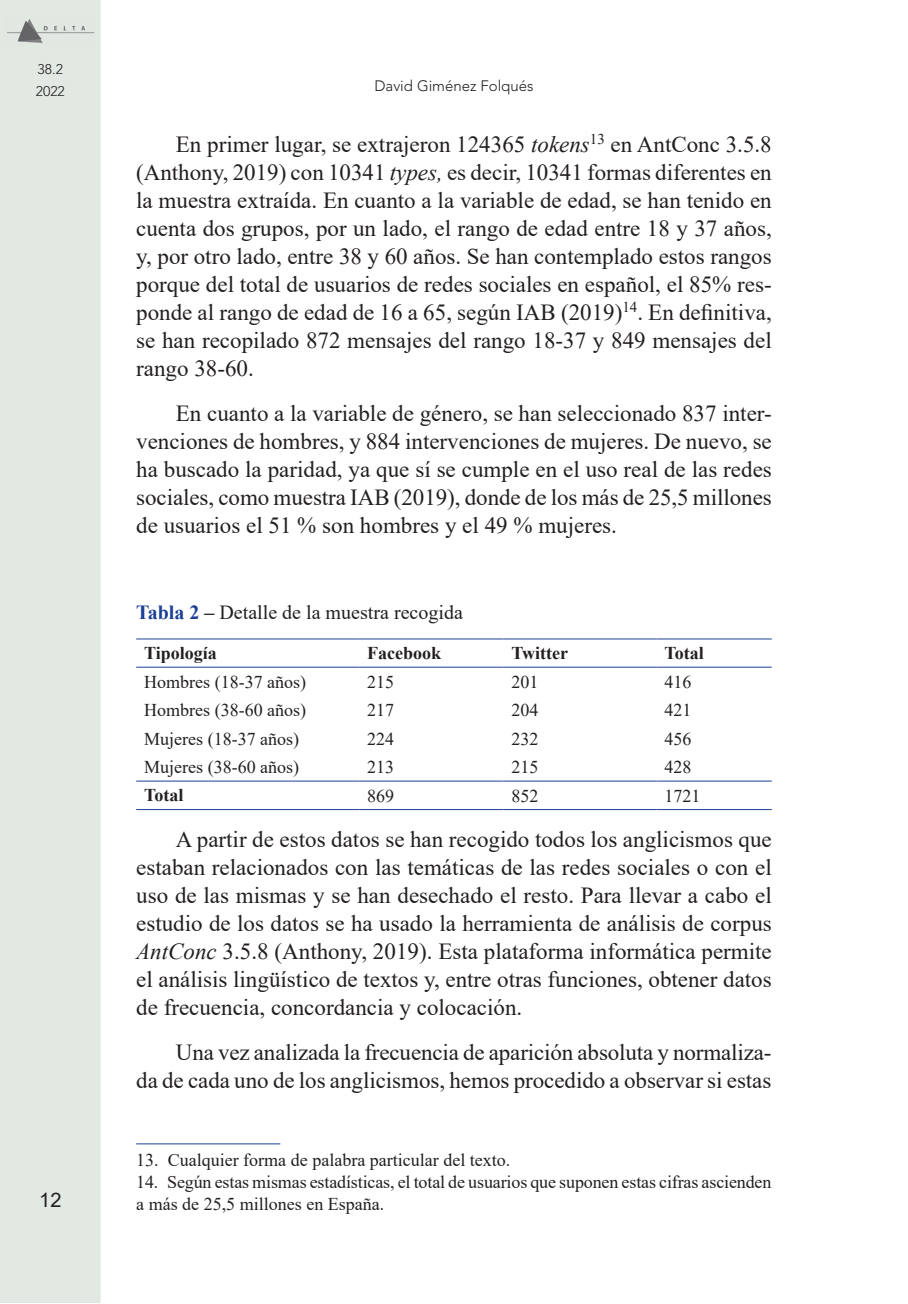
<style>
.page{position:relative;width:908px;height:1304px;background:#fff}
.page>*{position:absolute;margin:0;border:0;box-sizing:border-box;transform-origin:0 0}
.t1{font:23px/28px "Times New Roman";color:#231f20;text-align:justify}
.t2{font:20px "Times New Roman";color:#231f20}
.t3{font:20px "Arial";color:#231f20}
.t4{font:18px/22px "Times New Roman";color:#231f20}
.t5{font:700 18px "Times New Roman";color:#231f20}
.t6{font:300 15px "Avenir";color:#231f20}
.t7{font:300 14px/22px "Avenir";color:#231f20}
.s1{font-style:italic}
.s2{font-weight:700;color:#1b3f94}
.s3{font-weight:700}
</style>
<div class="page">
<div style="left:0;top:0;width:102px;height:1303px;background:#e1e9e2"></div>
<img style="left:7px;top:19px;width:88px;height:24px">
<div style="left:101px;top:0;width:6px;height:1304px;background:#fff"></div>
<hr style="left:136px;top:638px;width:223px;height:1px;background:#1b3f94">
<hr style="left:359px;top:638px;width:144px;height:1px;background:#1b3f94">
<hr style="left:503px;top:638px;width:153px;height:1px;background:#1b3f94">
<hr style="left:656px;top:638px;width:115px;height:1px;background:#1b3f94">
<hr style="left:136px;top:667px;width:223px;height:1px;background:#1b3f94">
<hr style="left:359px;top:667px;width:144px;height:1px;background:#1b3f94">
<hr style="left:503px;top:667px;width:153px;height:1px;background:#1b3f94">
<hr style="left:656px;top:667px;width:115px;height:1px;background:#1b3f94">
<hr style="left:136px;top:809px;width:223px;height:1px;background:#1b3f94">
<hr style="left:359px;top:809px;width:144px;height:1px;background:#1b3f94">
<hr style="left:503px;top:809px;width:153px;height:1px;background:#1b3f94">
<hr style="left:656px;top:809px;width:115px;height:1px;background:#1b3f94">
<hr style="left:136px;top:781px;width:223px;height:1px;background:#1b3f94">
<hr style="left:359px;top:781px;width:144px;height:1px;background:#1b3f94">
<hr style="left:503px;top:781px;width:153px;height:1px;background:#1b3f94">
<hr style="left:656px;top:781px;width:115px;height:1px;background:#1b3f94">
<hr style="left:136px;top:1143px;width:144px;height:1px;background:#1b3f94">
<p class="t7" style="left:36px;top:58px;width:31px">38.2<br>2022</p>
<p class="t3" style="left:39px;top:1186px;width:24px">12</p>
<p class="t6" style="left:374px;top:77px;width:160px">David Giménez Folqués</p>
<p class="t1" style="left:136px;top:130px;width:637px;text-indent:40px">En primer lugar, se extrajeron 124365 <span class="s1">tokens</span><sup>13</sup> en AntConc 3.5.8 (Anthony, 2019) con 10341 <span class="s1">types,</span> es decir, 10341 formas diferentes en la muestra extraída. En cuanto a la variable de edad, se han tenido en cuenta dos grupos, por un lado, el rango de edad entre 18 y 37 años, y, por otro lado, entre 38 y 60 años. Se han contemplado estos rangos porque del total de usuarios de redes sociales en español, el 85% res&shy;ponde al rango de edad de 16 a 65, según IAB (2019)<sup>14</sup>. En definitiva, se han recopilado 872 mensajes del rango 18-37 y 849 mensajes del rango 38-60.</p>
<p class="t1" style="left:136px;top:399px;width:637px;text-indent:40px">En cuanto a la variable de género, se han seleccionado 837 inter&shy;venciones de hombres, y 884 intervenciones de mujeres. De nuevo, se ha buscado la paridad, ya que sí se cumple en el uso real de las redes sociales, como muestra IAB (2019), donde de los más de 25,5 millones de usuarios el 51 % son hombres y el 49 % mujeres.</p>
<p class="t2" style="left:136px;top:598px;width:328px"><span class="s2">Tabla 2</span> <span class="s3">–</span> Detalle de la muestra recogida</p>
<p class="t5" style="left:144px;top:640px;width:74px">Tipología</p>
<p class="t5" style="left:367px;top:640px;width:75px">Facebook</p>
<p class="t5" style="left:511px;top:640px;width:58px">Twitter</p>
<p class="t5" style="left:664px;top:640px;width:41px">Total</p>
<p class="t4" style="left:144px;top:670px;width:163px">Hombres (18-37 años)</p>
<p class="t4" style="left:367px;top:670px;width:28px">215</p>
<p class="t4" style="left:511px;top:670px;width:28px">201</p>
<p class="t4" style="left:664px;top:670px;width:28px">416</p>
<p class="t4" style="left:144px;top:698px;width:163px">Hombres (38-60 años)</p>
<p class="t4" style="left:367px;top:698px;width:28px">217</p>
<p class="t4" style="left:511px;top:698px;width:28px">204</p>
<p class="t4" style="left:664px;top:698px;width:28px">421</p>
<p class="t4" style="left:144px;top:727px;width:156px">Mujeres (18-37 años)</p>
<p class="t4" style="left:367px;top:727px;width:28px">224</p>
<p class="t4" style="left:511px;top:727px;width:28px">232</p>
<p class="t4" style="left:664px;top:727px;width:28px">456</p>
<p class="t4" style="left:144px;top:755px;width:156px">Mujeres (38-60 años)</p>
<p class="t4" style="left:367px;top:755px;width:28px">213</p>
<p class="t4" style="left:511px;top:755px;width:28px">215</p>
<p class="t4" style="left:664px;top:755px;width:28px">428</p>
<p class="t5" style="left:144px;top:782px;width:41px">Total</p>
<p class="t4" style="left:367px;top:784px;width:28px">869</p>
<p class="t4" style="left:511px;top:784px;width:28px">852</p>
<p class="t4" style="left:664px;top:784px;width:37px">1721</p>
<p class="t1" style="left:136px;top:825px;width:637px;text-indent:40px">A partir de estos datos se han recogido todos los anglicismos que estaban relacionados con las temáticas de las redes sociales o con el uso de las mismas y se han desechado el resto. Para llevar a cabo el estudio de los datos se ha usado la herramienta de análisis de corpus <span class="s1">AntConc</span> 3.5.8 (Anthony, 2019). Esta plataforma informática permite el análisis lingüístico de textos y, entre otras funciones, obtener datos de frecuencia, concordancia y colocación.</p>
<p class="t1" style="left:136px;top:1038px;width:636px;text-align:right">Una vez analizada la frecuencia de aparición absoluta y normaliza-<br>da de cada uno de los anglicismos, hemos procedido a observar si estas</p>
<p class="t4" style="left:136px;top:1148px;width:375px">13. Cualquier forma de palabra particular del texto.</p>
<p class="t4" style="left:136px;top:1170px;width:636px">14. Según estas mismas estadísticas, el total de usuarios que suponen estas cifras ascienden a más de 25,5 millones en España.</p>
</div>
